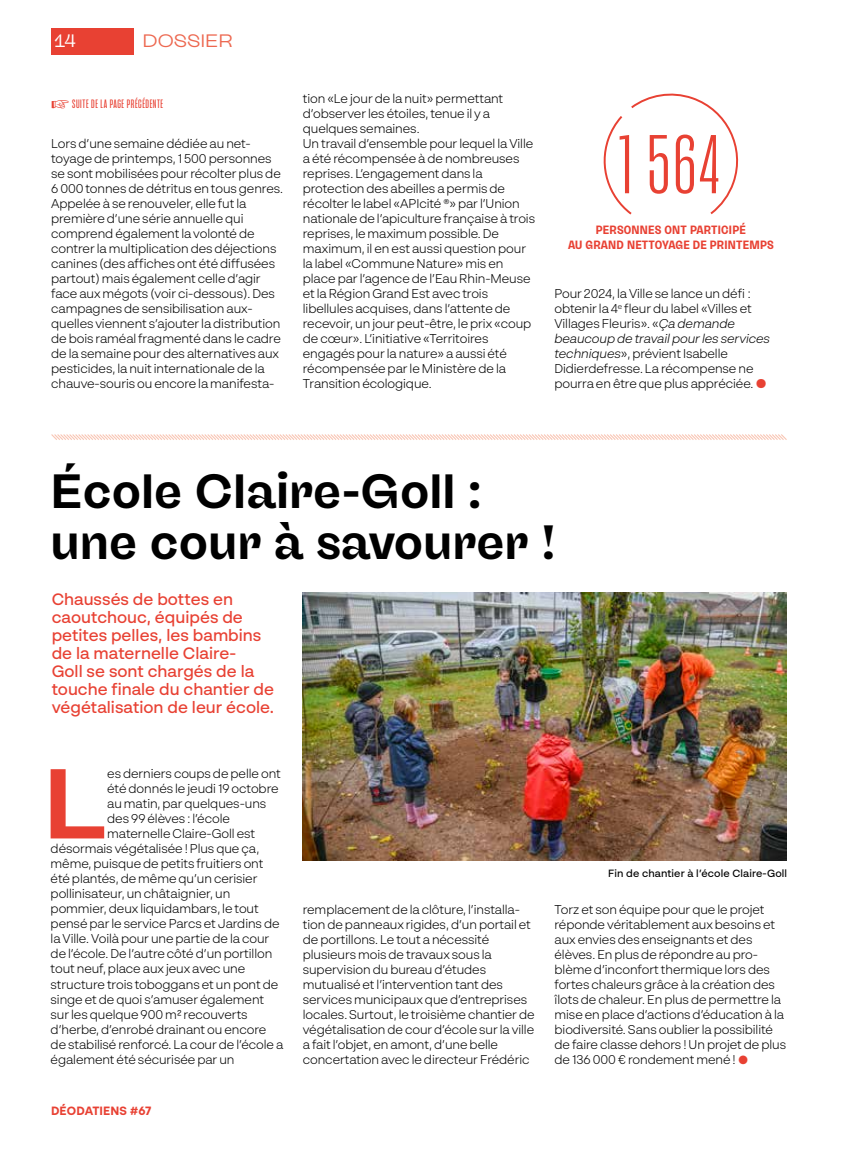
<style>
.page{position:relative;width:851px;height:1149px;background:#fff}
.page>*{position:absolute;margin:0;border:0;box-sizing:border-box;transform-origin:0 0}
.t1{font:700 98.85px "Freigeist";color:#e84133}
.t2{font:82.5px "Seriguela";color:#e84133}
.t3{font:700 48px/51px "Freigeist";color:#000}
.t4{font:expanded 18px "Freigeist";color:#ed6850}
.t5{font:18px "Freigeist";color:#fff}
.t6{font:500 16.5px/18px "BR Sonoma";color:#e84133}
.t7{font:300 12.75px/15px "BR Sonoma";letter-spacing:-.005em;color:#000}
.t8{font:700 12px/14.4px "Freigeist Con";letter-spacing:.02em;color:#e84133;text-align:center}
.t9{font:500 12px "Seriguela";letter-spacing:.05em;color:#e84133}
.t10{font:700 12px "BR Sonoma";letter-spacing:.01em;color:#e84133}
.t11{font:500 10.5px "BR Sonoma";letter-spacing:.01em;color:#000}
.s1{font-style:italic}
.s2{color:#e84133}
</style>
<div class="page">
<div style="left:51px;top:28px;width:83px;height:27px;background:#e84133"></div>
<svg style="left:603px;top:93px;width:136px;height:122px"></svg>
<svg style="left:51px;top:434px;width:736px;height:6px"></svg>
<img style="left:303px;top:592px;width:483px;height:268px">
<h3 class="t5" style="left:55px;top:30px;width:22px">14</h3>
<h3 class="t4" style="left:142px;top:30px;width:92px">DOSSIER</h3>
<p class="t9" style="left:51px;top:97px;width:113px">☞ SUITE DE LA PAGE PRÉCÉDENTE</p>
<p class="t7" style="left:51px;top:136px;width:233px">Lors d’une semaine dédiée au net&shy;toyage de printemps, 1 500 personnes se sont mobilisées pour récolter plus de 6 000 tonnes de détritus en tous genres.<br>Appelée à se renouveler, elle fut la première d’une série annuelle qui comprend également la volonté de contrer la multiplication des déjections canines (des affiches ont été diffusées partout) mais également celle d’agir face aux mégots (voir ci-dessous). Des campagnes de sensibilisation aux&shy;quelles viennent s’ajouter la distribution de bois raméal fragmenté dans le cadre de la semaine pour des alternatives aux pesticides, la nuit internationale de la chauve-souris ou encore la manifesta-</p>
<p class="t7" style="left:303px;top:90px;width:234px">tion «Le jour de la nuit» permettant d’observer les étoiles, tenue il y a quelques semaines.<br>Un travail d’ensemble pour lequel la Ville a été récompensée à de nombreuses reprises. L’engagement dans la protection des abeilles a permis de récolter le label «APIcité ®» par l’Union nationale de l’apiculture française à trois reprises, le maximum possible. De maximum, il en est aussi question pour la label «Commune Nature» mis en place par l’agence de l’Eau Rhin-Meuse et la Région Grand Est avec trois libellules acquises, dans l’attente de recevoir, un jour peut-être, le prix «coup de cœur». L’initiative «Territoires engagés pour la nature» a aussi été récompensée par le Ministère de la Transition écologique.</p>
<h2 class="t2" style="left:619px;top:116px;width:102px">1 564</h2>
<p class="t8" style="left:568px;top:223px;width:207px">PERSONNES ONT PARTICIPÉ<br>AU GRAND NETTOYAGE DE PRINTEMPS</p>
<p class="t7" style="left:554px;top:285px;width:217px">Pour 2024, la Ville se lance un défi : obtenir la 4<sup>e</sup> fleur du label «Villes et Villages Fleuris». «<span class="s1">Ça demande beaucoup de travail pour les services techniques</span>», prévient Isabelle Didierdefresse. La récompense ne pourra en être que plus appréciée. <span class="s2">●</span></p>
<h3 class="t3" style="left:51px;top:465px;width:506px">École Claire-Goll : une cour à savourer !</h3>
<p class="t6" style="left:52px;top:590px;width:224px">Chaussés de bottes en caoutchouc, équipés de petites pelles, les bambins de la maternelle Claire-<br>Goll se sont chargés de la touche finale du chantier de végétalisation de leur école.</p>
<h1 class="t1" style="left:43px;top:741px;width:65px">L</h1>
<p class="t7" style="left:107px;top:766px;width:175px">es derniers coups de pelle ont</p>
<p class="t7" style="left:107px;top:781px;width:173px">été donnés le jeudi 19 octobre</p>
<p class="t7" style="left:107px;top:796px;width:160px">au matin, par quelques-uns</p>
<p class="t7" style="left:107px;top:811px;width:124px">des 99 élèves : l’école</p>
<p class="t7" style="left:107px;top:825px;width:149px">maternelle Claire-Goll est</p>
<p class="t7" style="left:51px;top:840px;width:210px">désormais végétalisée ! Plus que ça,</p>
<p class="t7" style="left:51px;top:855px;width:214px">même, puisque de petits fruitiers ont</p>
<p class="t7" style="left:51px;top:870px;width:208px">été plantés, de même qu’un cerisier</p>
<p class="t7" style="left:51px;top:885px;width:181px">pollinisateur, un châtaignier, un</p>
<p class="t7" style="left:51px;top:900px;width:210px">pommier, deux liquidambars, le tout</p>
<p class="t7" style="left:51px;top:915px;width:230px">pensé par le service Parcs et Jardins de</p>
<p class="t7" style="left:51px;top:930px;width:220px">la Ville. Voilà pour une partie de la cour</p>
<p class="t7" style="left:51px;top:945px;width:223px">de l’école. De l’autre côté d’un portillon</p>
<p class="t7" style="left:51px;top:960px;width:196px">tout neuf, place aux jeux avec une</p>
<p class="t7" style="left:51px;top:975px;width:229px">structure trois toboggans et un pont de</p>
<p class="t7" style="left:51px;top:990px;width:215px">singe et de quoi s’amuser également</p>
<p class="t7" style="left:51px;top:1005px;width:198px">sur les quelque 900 m² recouverts</p>
<p class="t7" style="left:51px;top:1020px;width:217px">d’herbe, d’enrobé drainant ou encore</p>
<p class="t7" style="left:51px;top:1035px;width:234px">de stabilisé renforcé. La cour de l’école a</p>
<p class="t7" style="left:51px;top:1050px;width:185px">également été sécurisée par un</p>
<p class="t10" style="left:51px;top:1102px;width:102px">DÉODATIENS #67</p>
<p class="t11" style="left:608px;top:866px;width:180px">Fin de chantier à l’école Claire-Goll</p>
<p class="t7" style="left:303px;top:901px;width:233px">remplacement de la clôture, l’installa&shy;tion de panneaux rigides, d’un portail et de portillons. Le tout a nécessité plusieurs mois de travaux sous la supervision du bureau d’études mutualisé et l’intervention tant des services municipaux que d’entreprises locales. Surtout, le troisième chantier de végétalisation de cour d’école sur la ville a fait l’objet, en amont, d’une belle concertation avec le directeur Frédéric</p>
<p class="t7" style="left:554px;top:901px;width:233px">Torz et son équipe pour que le projet réponde véritablement aux besoins et aux envies des enseignants et des élèves. En plus de répondre au pro&shy;blème d’inconfort thermique lors des fortes chaleurs grâce à la création des îlots de chaleur. En plus de permettre la mise en place d’actions d’éducation à la biodiversité. Sans oublier la possibilité de faire classe dehors ! Un projet de plus de 136 000 € rondement mené ! <span class="s2">●</span></p>
</div>
